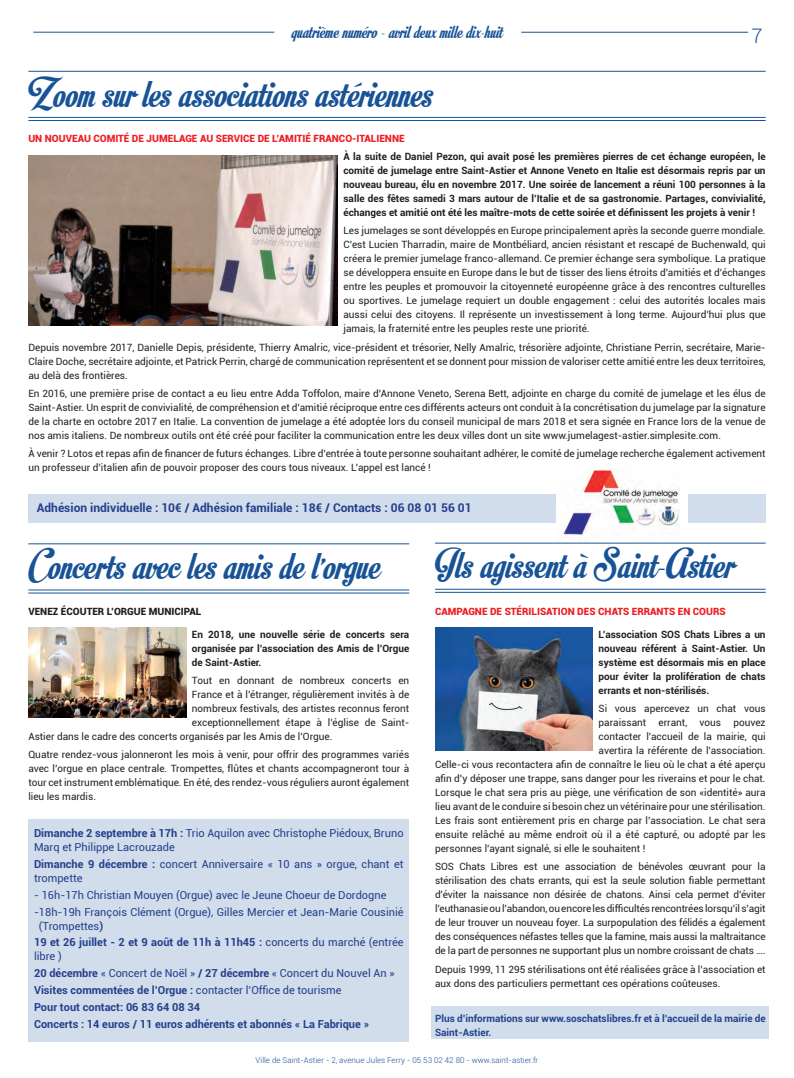
<style>
.page{position:relative;width:794px;height:1078px;background:#fff}
.page>*{position:absolute;margin:0;border:0;box-sizing:border-box;transform-origin:0 0}
.t1{font:42.6px "Motion Picture Personal Use";color:#185397}
.t2{font:20px "Motion Picture Personal Use";color:#185397}
.t3{font:300 20px "Roboto";color:#185397}
.t4{font:700 12px "Roboto";color:#253f8e}
.t5{font:11px/14px "Roboto";color:#253f8e}
.t6{font:700 11px/16.8px "Roboto";color:#253f8e}
.t7{font:10px/14px "Roboto";color:#231f20;text-align:justify}
.t8{font:700 10px/14px "Roboto";color:#231f20;text-align:justify}
.t9{font:900 10px "Roboto";color:#ee1d23}
.t10{font:700 10px/14px "Roboto";color:#253f8e}
.t11{font:900 10px "Roboto";color:#231f20}
.t12{font:300 8px "Roboto";color:#185397}
.s1{font-weight:700}
.s2{font-weight:400}
</style>
<div class="page">
<hr style="left:33px;top:32px;width:241px;height:1px;background:#185397">
<hr style="left:521px;top:32px;width:227px;height:1px;background:#185397">
<hr style="left:28px;top:117px;width:737px;height:1px;background:#185397">
<hr style="left:28px;top:589px;width:381px;height:1px;background:#185397">
<hr style="left:435px;top:588px;width:330px;height:1px;background:#185397">
<hr style="left:28px;top:120px;width:737px;height:1px;background:#185397">
<hr style="left:28px;top:592px;width:381px;height:1px;background:#185397">
<hr style="left:435px;top:592px;width:330px;height:1px;background:#185397">
<hr style="left:28px;top:71px;width:737px;height:1px;background:#185397">
<hr style="left:28px;top:543px;width:381px;height:1px;background:#185397">
<hr style="left:435px;top:542px;width:330px;height:1px;background:#185397">
<img style="left:28px;top:155px;width:310px;height:170px">
<div style="left:28px;top:819px;width:381px;height:222px;background:#d1ddea"></div>
<div style="left:28px;top:494px;width:737px;height:28px;background:#d1ddea"></div>
<div style="left:431px;top:1006px;width:337px;height:32px;background:#d1ddea"></div>
<img style="left:556px;top:469px;width:131px;height:68px">
<img style="left:28px;top:627px;width:158px;height:90px">
<img style="left:435px;top:627px;width:158px;height:123px">
<h2 class="t2" style="left:291px;top:20px;width:213px">quatrième numéro - avril deux mille dix-huit</h2>
<h2 class="t3" style="left:751px;top:22px;width:13px">7</h2>
<h1 class="t1" style="left:28px;top:69px;width:407px">Zoom sur les associations astériennes</h1>
<p class="t9" style="left:28px;top:131px;width:378px">UN NOUVEAU COMITÉ DE JUMELAGE AU SERVICE DE L’AMITIÉ FRANCO-ITALIENNE</p>
<p class="t8" style="left:343px;top:149px;width:424px">À la suite de Daniel Pezon, qui avait posé les premières pierres de cet échange européen, le comité de jumelage entre Saint-Astier et Annone Veneto en Italie est désormais repris par un nouveau bureau, élu en novembre 2017. Une soirée de lancement a réuni 100 personnes à la salle des fêtes samedi 3 mars autour de l’Italie et de sa gastronomie. Partages, convivialité, échanges et amitié ont été les maître-mots de cette soirée et définissent les projets à venir !</p>
<p class="t7" style="left:343px;top:223px;width:424px">Les jumelages se sont développés en Europe principalement après la seconde guerre mondiale.<br>C’est Lucien Tharradin, maire de Montbéliard, ancien résistant et rescapé de Buchenwald, qui créera le premier jumelage franco-allemand. Ce premier échange sera symbolique. La pratique se développera ensuite en Europe dans le but de tisser des liens étroits d’amitiés et d’échanges entre les peuples et promouvoir la citoyenneté européenne grâce à des rencontres culturelles ou sportives. Le jumelage requiert un double engagement : celui des autorités locales mais aussi celui des citoyens. Il représente un investissement à long terme. Aujourd’hui plus que jamais, la fraternité entre les peuples reste une priorité.</p>
<p class="t7" style="left:28px;top:340px;width:739px">Depuis novembre 2017, Danielle Depis, présidente, Thierry Amalric, vice-président et trésorier, Nelly Amalric, trésorière adjointe, Christiane Perrin, secrétaire, Marie-Claire Doche, secrétaire adjointe, et Patrick Perrin, chargé de communication représentent et se donnent pour mission de valoriser cette amitié entre les deux territoires, au delà des frontières.</p>
<p class="t7" style="left:28px;top:386px;width:739px">En 2016, une première prise de contact a eu lieu entre Adda Toffolon, maire d’Annone Veneto, Serena Bett, adjointe en charge du comité de jumelage et les élus de Saint-Astier. Un esprit de convivialité, de compréhension et d’amitié réciproque entre ces différents acteurs ont conduit à la concrétisation du jumelage par la signature de la charte en octobre 2017 en Italie. La convention de jumelage a été adoptée lors du conseil municipal de mars 2018 et sera signée en France lors de la venue de nos amis italiens. De nombreux outils ont été créé pour faciliter la communication entre les deux villes dont un site www.jumelagest-astier.simplesite.com.</p>
<p class="t7" style="left:28px;top:446px;width:738px">À venir ? Lotos et repas afin de financer de futurs échanges. Libre d’entrée à toute personne souhaitant adhérer, le comité de jumelage recherche également activement un professeur d’italien afin de pouvoir proposer des cours tous niveaux. L’appel est lancé !</p>
<p class="t4" style="left:37px;top:499px;width:436px">Adhésion individuelle : 10€ / Adhésion familiale : 18€ / Contacts : 06 08 01 56 01</p>
<h1 class="t1" style="left:28px;top:540px;width:353px">Concerts avec les amis de l’orgue</h1>
<h1 class="t1" style="left:435px;top:539px;width:300px">Ils agissent à Saint-Astier</h1>
<p class="t11" style="left:28px;top:604px;width:175px">VENEZ ÉCOUTER L’ORGUE MUNICIPAL</p>
<p class="t8" style="left:192px;top:626px;width:219px">En 2018, une nouvelle série de concerts sera organisée par l’association des Amis de l’Orgue de Saint-Astier.</p>
<p class="t7" style="left:192px;top:672px;width:219px">Tout en donnant de nombreux concerts en</p>
<p class="t7" style="left:192px;top:686px;width:219px">France et à l’étranger, régulièrement invités à de</p>
<p class="t7" style="left:192px;top:700px;width:219px">nombreux festivals, des artistes reconnus feront</p>
<p class="t7" style="left:192px;top:714px;width:219px">exceptionnellement étape à l’église de Saint-</p>
<p class="t7" style="left:28px;top:728px;width:305px">Astier dans le cadre des concerts organisés par les Amis de l’Orgue.</p>
<p class="t7" style="left:28px;top:747px;width:382px">Quatre rendez-vous jalonneront les mois à venir, pour offrir des programmes variés avec l’orgue en place centrale. Trompettes, flûtes et chants accompagneront tour à tour cet instrument emblématique. En été, des rendez-vous réguliers auront également lieu les mardis.</p>
<p class="t9" style="left:435px;top:604px;width:292px">CAMPAGNE DE STÉRILISATION DES CHATS ERRANTS EN COURS</p>
<p class="t8" style="left:598px;top:626px;width:168px">L’association SOS Chats Libres a un nouveau référent à Saint-Astier. Un système est désormais mis en place pour éviter la prolifération de chats errants et non-stérilisés.</p>
<p class="t7" style="left:598px;top:700px;width:168px">Si vous apercevez un chat vous</p>
<p class="t7" style="left:598px;top:714px;width:168px">paraissant errant, vous pouvez</p>
<p class="t7" style="left:598px;top:728px;width:168px">contacter l’accueil de la mairie, qui</p>
<p class="t7" style="left:598px;top:742px;width:168px">avertira la référente de l’association.</p>
<p class="t7" style="left:435px;top:756px;width:332px">Celle-ci vous recontactera afin de connaître le lieu où le chat a été aperçu</p>
<p class="t7" style="left:435px;top:770px;width:332px">afin d’y déposer une trappe, sans danger pour les riverains et pour le chat.</p>
<p class="t7" style="left:435px;top:784px;width:332px">Lorsque le chat sera pris au piège, une vérification de son «identité» aura</p>
<p class="t7" style="left:435px;top:798px;width:332px">lieu avant de le conduire si besoin chez un vétérinaire pour une stérilisation.</p>
<p class="t7" style="left:435px;top:812px;width:332px">Les frais sont entièrement pris en charge par l’association. Le chat sera</p>
<p class="t7" style="left:435px;top:826px;width:332px">ensuite relâché au même endroit où il a été capturé, ou adopté par les</p>
<p class="t7" style="left:435px;top:840px;width:212px">personnes l’ayant signalé, si elle le souhaitent !</p>
<p class="t7" style="left:435px;top:859px;width:332px">SOS Chats Libres est une association de bénévoles œuvrant pour la stérilisation des chats errants, qui est la seule solution fiable permettant d’éviter la naissance non désirée de chatons. Ainsi cela permet d’éviter l’euthanasie ou l’abandon, ou encore les difficultés rencontrées lorsqu’il s’agit de leur trouver un nouveau foyer. La surpopulation des félidés a également des conséquences néfastes telles que la famine, mais aussi la maltraitance de la part de personnes ne supportant plus un nombre croissant de chats ….</p>
<p class="t7" style="left:435px;top:961px;width:332px">Depuis 1999, 11 295 stérilisations ont été réalisées grâce à l’association et aux dons des particuliers permettant ces opérations coûteuses.</p>
<p class="t10" style="left:435px;top:1010px;width:332px">Plus d’informations sur www.soschatslibres.fr et à l’accueil de la mairie de<br>Saint-Astier.</p>
<p class="t5" style="left:34px;top:825px;width:371px"><span class="s1">Dimanche 2 septembre à 17h :</span> Trio Aquilon avec Christophe Piédoux, Bruno<br>Marq et Philippe Lacrouzade</p>
<p class="t5" style="left:34px;top:856px;width:371px"><span class="s1">Dimanche 9 décembre :</span> concert Anniversaire « 10 ans » orgue, chant et trompette</p>
<p class="t5" style="left:34px;top:885px;width:371px;line-height:16.8px">- 16h-17h Christian Mouyen (Orgue) avec le Jeune Choeur de Dordogne -18h-19h François Clément (Orgue), Gilles Mercier et Jean-Marie Cousinié</p>
<p class="t6" style="left:34px;top:916px;width:371px;text-indent:5px"><span class="s2">(Trompettes</span>)<br>19 et 26 juillet - 2 et 9 août de 11h à 11h45 : <span class="s2">concerts du marché (entrée</span></p>
<p class="t6" style="left:34px;top:947px;width:362px"><span class="s2">libre )<br></span>20 décembre <span class="s2">« Concert de Noël »</span> / 27 décembre <span class="s2">« Concert du Nouvel An » </span>Visites commentées de l’Orgue : <span class="s2">contacter l’Office de tourisme<br></span>Pour tout contact: 06 83 64 08 34<br>Concerts : 14 euros / 11 euros adhérents et abonnés « La Fabrique »</p>
<p class="t12" style="left:256px;top:1054px;width:284px">Ville de Saint-Astier - 2, avenue Jules Ferry - 05 53 02 42 80 - www.saint-astier.fr</p>
</div>
